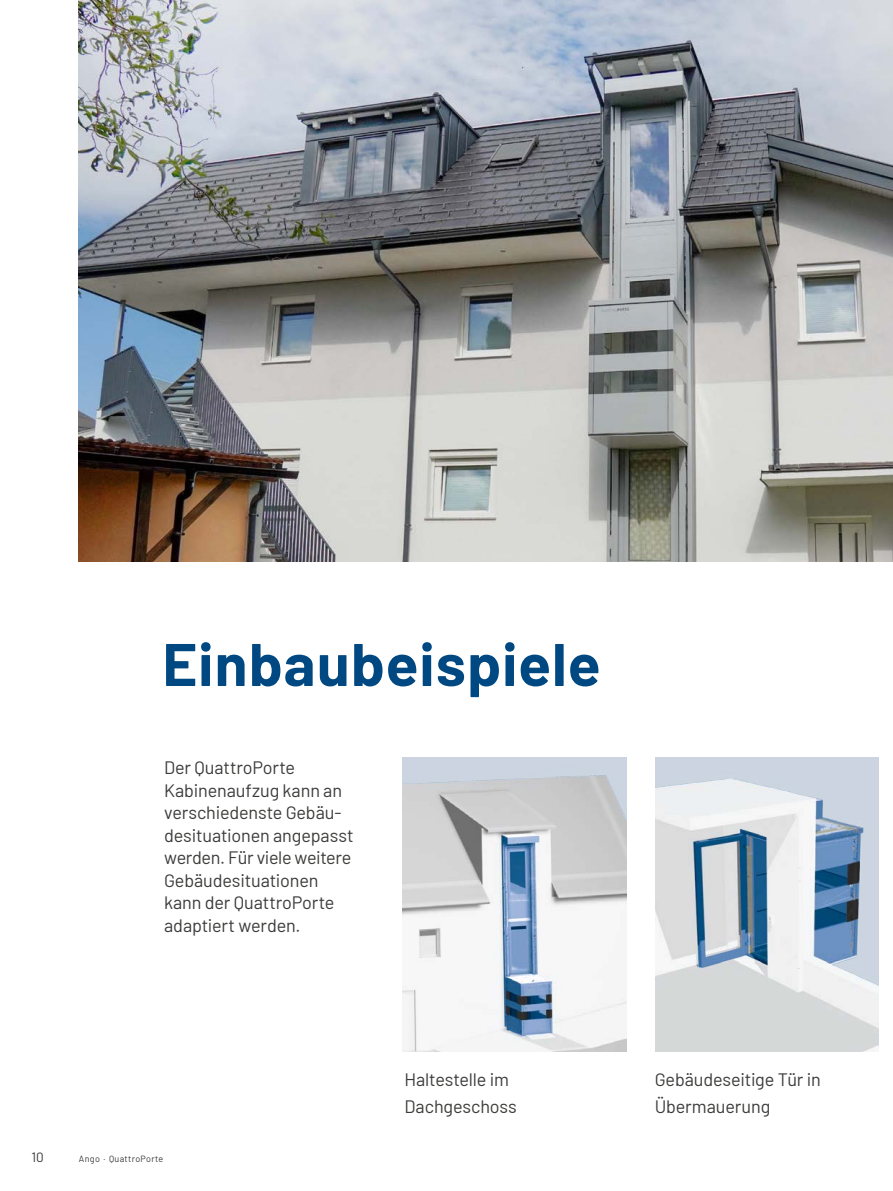
<style>
.page{position:relative;width:893px;height:1191px;background:#fff}
.page>*{position:absolute;margin:0;border:0;box-sizing:border-box;transform-origin:0 0}
.t1{font:700 60px "Barlow";letter-spacing:.02em;color:#004881}
.t2{font:18px/22.5px "Barlow";letter-spacing:-.01em;color:#3b3b3a}
.t3{font:13.5px "Barlow";color:#3b3b3a}
.t4{font:9px "Barlow";letter-spacing:.035em;color:#3b3b3a}
</style>
<div class="page">
<img style="left:79px;top:0;width:814px;height:561px">
<img style="left:403px;top:757px;width:223px;height:294px">
<img style="left:655px;top:757px;width:223px;height:294px">
<h1 class="t1" style="left:162px;top:620px;width:440px">Einbaubeispiele</h1>
<p class="t2" style="left:164px;top:755px;width:191px">Der QuattroPorte<br>Kabinenaufzug kann an verschiedenste Gebäu&shy;desituationen angepasst werden. Für viele weitere<br>Gebäudesituationen kann der QuattroPorte adaptiert werden.</p>
<p class="t3" style="left:31px;top:1147px;width:14px">10</p>
<p class="t4" style="left:79px;top:1152px;width:86px">Ango · QuattroPorte</p>
<p class="t2" style="left:404px;top:1065px;width:114px;line-height:26.1px">Haltestelle im<br>Dachgeschoss</p>
<p class="t2" style="left:655px;top:1065px;width:167px;line-height:26.1px">Gebäudeseitige Tür in<br>Übermauerung</p>
</div>
